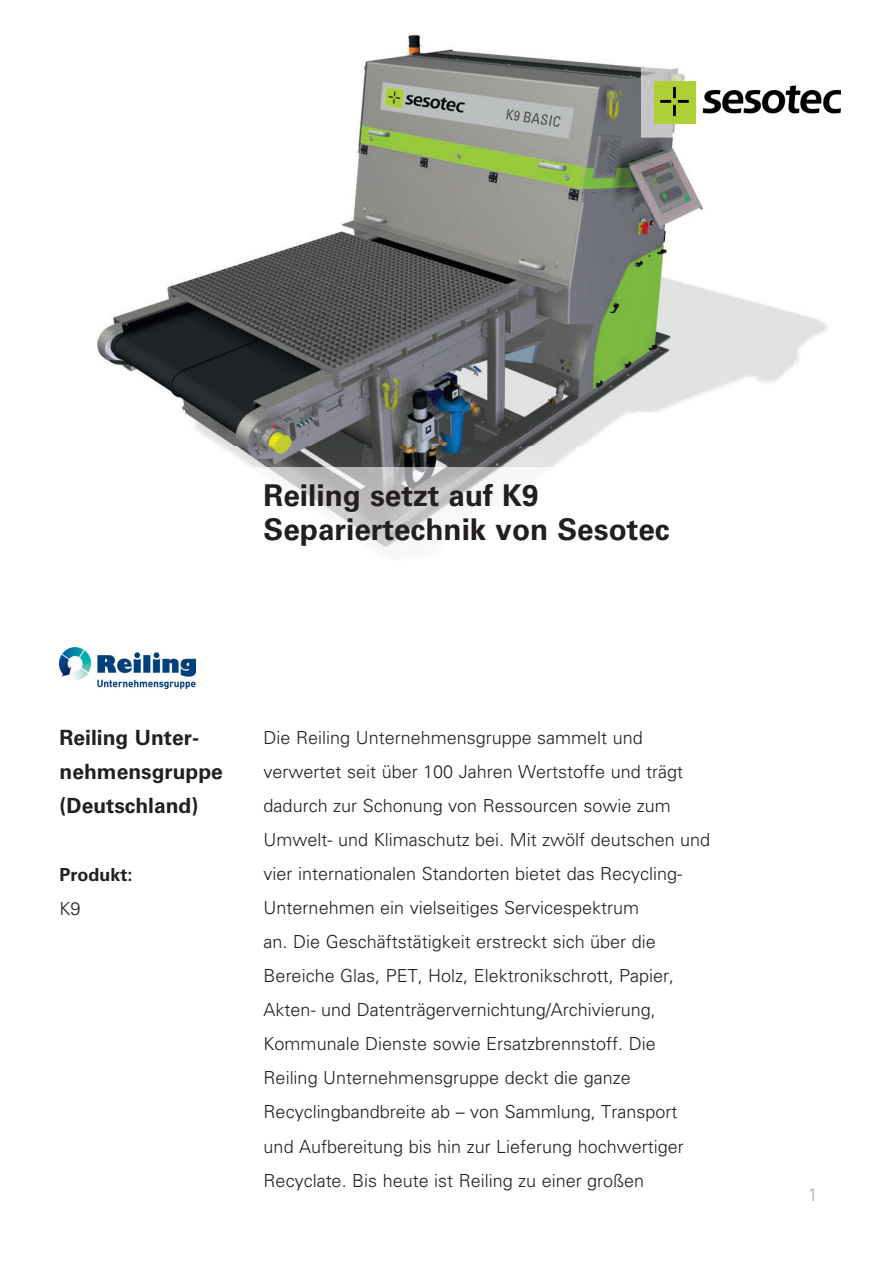
<style>
.page{position:relative;width:893px;height:1263px;background:#fff}
.page>*{position:absolute;margin:0;border:0;box-sizing:border-box;transform-origin:0 0}
.t1{font:700 30px/34px "Univers LT";color:#231f20}
.t2{font:700 21px/34px "Univers LT";color:#231f20}
.t3{font:300 18px/34px "Univers LT";color:#231f20}
.t4{font:700 18px "Univers LT";color:#231f20}
.t5{font:300 18px "Univers LT";color:#a8a9ad}
</style>
<div class="page">
<img style="left:97px;top:34px;width:732px;height:417px">
<img style="left:60px;top:648px;width:135px;height:41px">
<img style="left:641px;top:68px;width:188px;height:69px">
<img style="left:654px;top:81px;width:187px;height:42px">
<img style="left:227px;top:446px;width:478px;height:113px">
<h1 class="t1" style="left:264px;top:479px;width:408px">Reiling setzt auf K9<br>Separiertechnik von Sesotec</h1>
<p class="t2" style="left:60px;top:720px;width:165px">Reiling Unter&shy;nehmensgruppe (Deutschland)</p>
<p class="t4" style="left:60px;top:864px;width:75px">Produkt:</p>
<p class="t3" style="left:60px;top:891px;width:23px">K9</p>
<p class="t3" style="left:264px;top:721px;width:448px">Die Reiling Unternehmensgruppe sammelt und verwertet seit über 100 Jahren Wertstoffe und trägt dadurch zur Schonung von Ressourcen sowie zum Umwelt- und Klimaschutz bei. Mit zwölf deutschen und vier internationalen Standorten bietet das Recycling-Unternehmen ein vielseitiges Servicespektrum<br>an. Die Geschäftstätigkeit erstreckt sich über die Bereiche Glas, PET, Holz, Elektronikschrott, Papier, Akten- und Datenträgervernichtung/Archivierung, Kommunale Dienste sowie Ersatzbrennstoff. Die Reiling Unternehmensgruppe deckt die ganze Recyclingbandbreite ab – von Sammlung, Transport und Aufbereitung bis hin zur Lieferung hochwertiger Recyclate. Bis heute ist Reiling zu einer großen</p>
<p class="t5" style="left:808px;top:1183px;width:12px">1</p>
</div>
